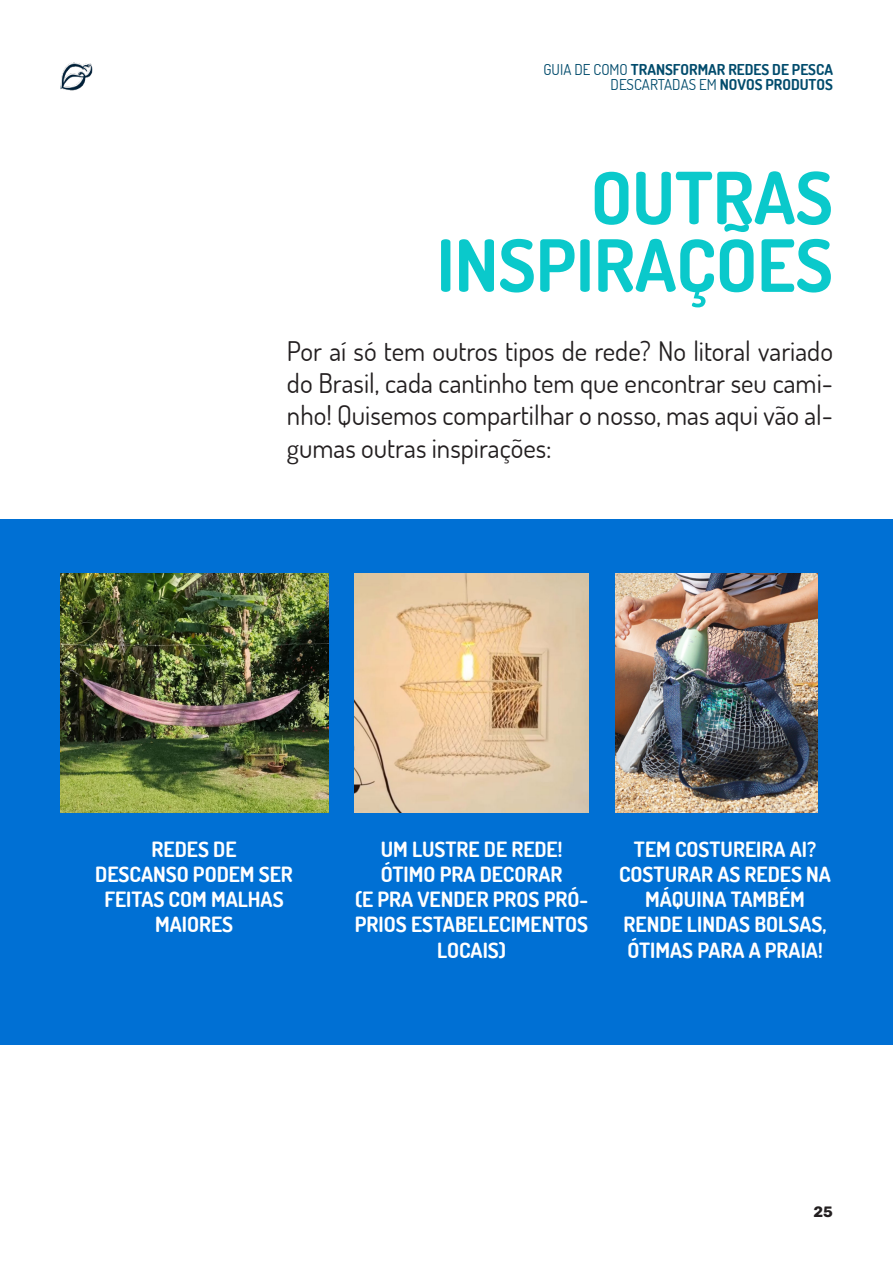
<style>
.page{position:relative;width:893px;height:1263px;background:#fff}
.page>*{position:absolute;margin:0;border:0;box-sizing:border-box;transform-origin:0 0}
.t1{font:700 72px "Dosis";color:#0ac9cb}
.t2{font:27px/32.4px "Dosis";color:#231f20;text-align:justify}
.t3{font:700 21px/25.2px "Dosis";color:#fff;text-align:center}
.t4{font:700 15px "Dosis";color:#004b6c}
.t5{font:15px "Dosis";color:#004b6c}
.t6{font:700 15px "Rubik";color:#231f20}
.s1{font-weight:400}
.s2{font-weight:700}
</style>
<div class="page">
<div style="left:0;top:519px;width:893px;height:526px;background:#0070d4"></div>
<img style="left:60px;top:62px;width:33px;height:29px">
<img style="left:60px;top:573px;width:268px;height:240px">
<img style="left:355px;top:573px;width:234px;height:240px">
<img style="left:615px;top:573px;width:203px;height:240px">
<p class="t4" style="left:543px;top:60px;width:291px"><span class="s1">GUIA DE COMO</span> TRANSFORMAR REDES DE PESCA</p>
<p class="t5" style="left:611px;top:75px;width:224px">DESCARTADAS EM <span class="s2">NOVOS PRODUTOS</span></p>
<p class="t1" style="left:591px;top:151px;width:243px">OUTRAS</p>
<p class="t1" style="left:437px;top:219px;width:398px">INSPIRAÇÕES</p>
<p class="t2" style="left:287px;top:334px;width:548px">Por aí só tem outros tipos de rede? No litoral variado do Brasil, cada cantinho tem que encontrar seu cami&shy;nho! Quisemos compartilhar o nosso, mas aqui vão al&shy;gumas outras inspirações:</p>
<p class="t3" style="left:152px;top:836px;width:86px">REDES DE</p>
<p class="t3" style="left:95px;top:861px;width:199px">DESCANSO PODEM SER<br>FEITAS COM MALHAS<br>MAIORES</p>
<p class="t3" style="left:381px;top:836px;width:183px">UM LUSTRE DE REDE!</p>
<p class="t3" style="left:381px;top:861px;width:183px">ÓTIMO PRA DECORAR</p>
<p class="t3" style="left:355px;top:886px;width:235px">(E PRA VENDER PROS PRÓ-<br>PRIOS ESTABELECIMENTOS<br>LOCAIS)</p>
<p class="t3" style="left:619px;top:836px;width:213px">TEM COSTUREIRA AI?<br>COSTURAR AS REDES NA</p>
<p class="t3" style="left:645px;top:886px;width:161px">MÁQUINA TAMBÉM</p>
<p class="t3" style="left:624px;top:912px;width:204px;text-align:left">RENDE LINDAS BOLSAS,<br>ÓTIMAS PARA A PRAIA!</p>
<p class="t6" style="left:813px;top:1203px;width:21px">25</p>
</div>
